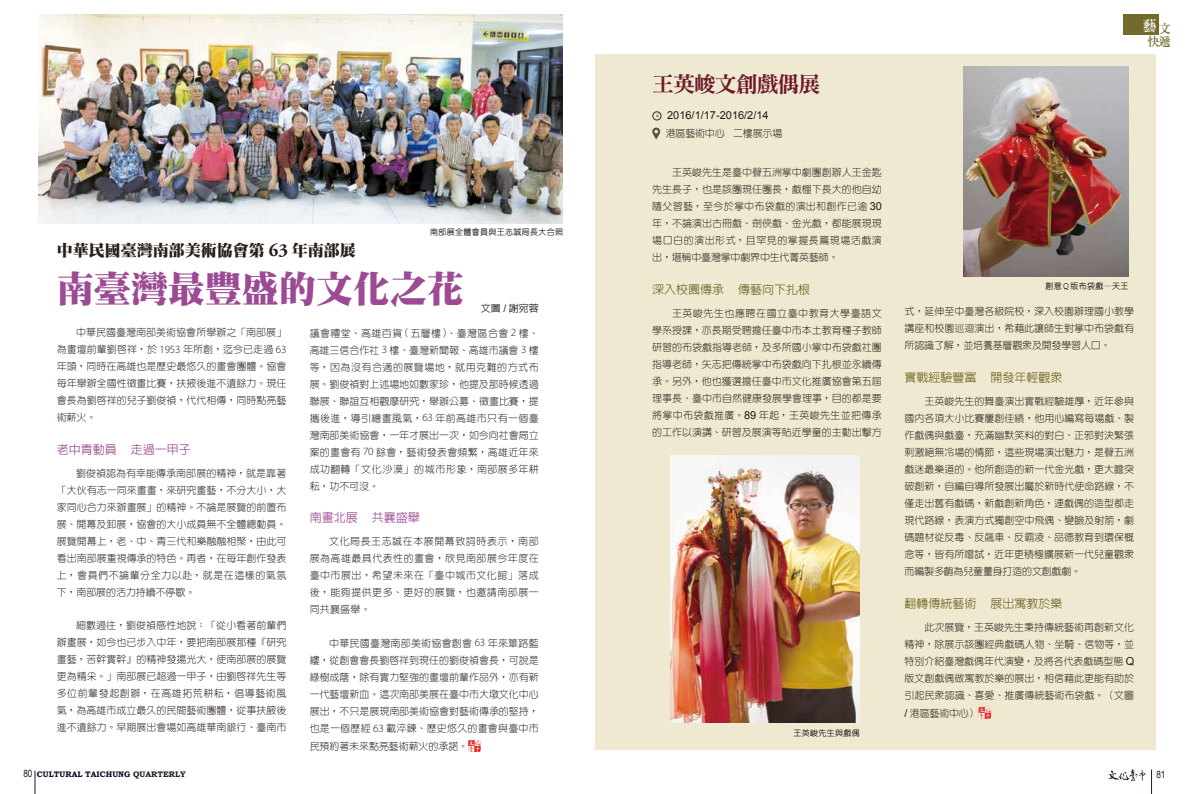
<style>
.page{position:relative;width:1191px;height:794px;background:#fff}
.page>*{position:absolute;margin:0;border:0;box-sizing:border-box;transform-origin:0 0}
.t1{font:37px "DF Ming Std W12";color:#9d4a94}
.t2{font:22px "DF Ming Std W9";letter-spacing:-.05em;color:#6e182a}
.t3{font:16px "DF Ming Std W12";color:#291e18}
.t4{font:800 14px "AR Ming B5";color:#fff}
.t5{font:500 12px "AR Hei B5";color:#736a2b}
.t6{font:500 12px "AR Hei B5";color:#9d4a94}
.t7{font:800 12px "AR Ming B5";color:#736a2b}
.t8{font:11px "Arial";color:#231916}
.t9{font:300 10px/17px "AR Yuan B5";color:#231916;text-align:justify}
.t10{font:300 10px "AR Yuan B5";letter-spacing:-.02em;color:#231916}
.t11{font:500 10px "AR Hei B5";color:#231916}
.t12{font:10px "Arial Narrow";color:#231916}
.t13{font:500 8px "AR Yuan B5";letter-spacing:.04em;color:#050101}
.t14{font:700 8px "Bookman Old Style";color:#050921}
.s1{font-family:"Adobe Garamond Pro";font-weight:700;font-size:18.4px}
.s2{font-family:"Arial";font-weight:400;font-size:10.5px}
.s3{font-family:"Myriad Pro";font-size:11px}
.s4{font-family:"Arial Narrow";font-weight:400;font-size:10px;color:#231916}
.s5{color:#231916}
.s6{font-family:"Arial";font-weight:400;font-size:11px}
</style>
<div class="page">
<svg style="left:35px;top:770px;width:1px;height:24px"></svg>
<svg style="left:468px;top:740px;width:13px;height:12px"></svg>
<img style="left:38px;top:14px;width:525px;height:209px">
<div style="left:595px;top:55px;width:560px;height:695px;background:#efe9d1"></div>
<svg style="left:1151px;top:769px;width:1px;height:25px"></svg>
<svg style="left:1108px;top:769px;width:37px;height:12px"></svg>
<div style="left:1123px;top:14px;width:35px;height:20px;background:#736a2b"></div>
<svg style="left:652px;top:111px;width:9px;height:10px"></svg>
<svg style="left:652px;top:128px;width:8px;height:11px"></svg>
<svg style="left:978px;top:706px;width:13px;height:13px"></svg>
<img style="left:963px;top:66px;width:165px;height:210px">
<img style="left:670px;top:455px;width:189px;height:267px">
<p class="t13" style="left:430px;top:228px;width:134px">南部展全體會員與王志誠局長大合照</p>
<h3 class="t3" style="left:57px;top:242px;width:301px">中華民國臺灣南部美術協會第 <span class="s1">63</span> 年南部展</h3>
<h1 class="t1" style="left:57px;top:269px;width:408px">南臺灣最豐盛的文化之花</h1>
<p class="t11" style="left:481px;top:303px;width:59px">文圖 <span class="s2">/</span> 謝宛蓉</p>
<p class="t9" style="left:310px;top:324px;width:231px">議會禮堂、高雄百貨 <span class="s3">(</span> 五層樓 <span class="s3">)</span>、臺灣區合會 <span class="s3">2</span> 樓、高雄三信合作社 <span class="s3">3</span> 樓、臺灣新聞報、高雄市議會 <span class="s3">3</span> 樓等，因為沒有合適的展覽場地，就用克難的方式布展。劉俊禎對上述場地如數家珍，他提及那時候透過聯展、聯誼互相觀摩研究，舉辦公募、徵畫比賽，提攜後進，導引繪畫風氣，<span class="s3">63</span> 年前高雄市只有一個臺灣南部美術協會，一年才展出一次，如今向社會局立案的畫會有 <span class="s3">70</span> 餘會，藝術發表會頻繁，高雄近年來成功翻轉「文化沙漠」的城市形象，南部展多年耕耘，功不可沒。</p>
<p class="t6" style="left:310px;top:512px;width:112px">南畫北展 共襄盛舉</p>
<p class="t9" style="left:310px;top:532px;width:231px;text-indent:19px">文化局長王志誠在本展開幕致詞時表示，南部展為高雄最具代表性的畫會，欣見南部展今年度在臺中市展出，希望未來在「臺中城市文化館」落成後，能夠提供更多、更好的展覽，也邀請南部展一同共襄盛舉。</p>
<p class="t9" style="left:310px;top:634px;width:231px;text-indent:19px">中華民國臺灣南部美術協會創會 <span class="s3">63</span> 年來篳路藍縷，從創會會長劉啟祥到現任的劉俊禎會長，可說是綠樹成蔭，除有實力堅強的畫壇前輩作品外，亦有新一代藝壇新血。這次南部美展在臺中市大墩文化中心展出，不只是展現南部美術協會對藝術傳承的堅持，也是一個歷經 <span class="s3">63</span> 載淬鍊、歷史悠久的畫會與臺中市</p>
<p class="t9" style="left:310px;top:737px;width:160px">民預約著未來點亮藝術薪火的承諾。</p>
<p class="t9" style="left:57px;top:324px;width:231px;text-indent:19px">中華民國臺灣南部美術協會所舉辦之「南部展」為畫壇前輩劉啟祥，於 <span class="s3">1953</span> 年所創，迄今已走過 <span class="s3">63</span>年頭，同時在高雄也是歷史最悠久的畫會團體。協會每年舉辦全國性徵畫比賽，扶掖後進不遺餘力。現任會長為劉啟祥的兒子劉俊禎，代代相傳，同時點亮藝術薪火。</p>
<p class="t6" style="left:57px;top:443px;width:136px">老中青動員 走過一甲子</p>
<p class="t9" style="left:57px;top:464px;width:231px;text-indent:19px">劉俊禎認為有幸能傳承南部展的精神，就是靠著「大伙有志一同來畫畫，來研究畫藝，不分大小，大家同心合力來辦畫展」的精神。不論是展覽的前置布展、開幕及卸展，協會的大小成員無不全體總動員。展覽開幕上，老、中、青三代和樂融融相聚，由此可看出南部展重視傳承的特色。再者，在每年創作發表上，會員們不論輩分全力以赴，就是在這樣的氣氛下，南部展的活力持續不停歇。</p>
<p class="t9" style="left:57px;top:617px;width:231px;text-indent:19px">細數過往，劉俊禎感性地說：「從小看著前輩們辦畫展，如今也已步入中年，要把南部展那種『研究畫藝，苦幹實幹』的精神發揚光大，使南部展的展覽更為精采。」南部展已超過一甲子，由劉啟祥先生等多位前輩發起創辦，在高雄拓荒耕耘，倡導藝術風氣，為高雄市成立最久的民間藝術團體，從事扶腋後進不遺餘力。早期展出會場如高雄華南銀行、臺南市</p>
<p class="t14" style="left:23px;top:769px;width:164px"><span class="s4">80</span> CULTURAL TAICHUNG <span class="s5">QUARTERLY</span></p>
<h2 class="t2" style="left:652px;top:72px;width:170px">王英峻文創戲偶展</h2>
<p class="t8" style="left:667px;top:108px;width:103px">2016/1/17-2016/2/14</p>
<p class="t10" style="left:665px;top:129px;width:118px">港區藝術中心 二樓展示場</p>
<p class="t9" style="left:652px;top:164px;width:231px;text-indent:20px">王英峻先生是臺中聲五洲掌中劇團創辦人王金匙先生長子，也是該團現任團長，戲棚下長大的他自幼隨父習藝，至今於掌中布袋戲的演出和創作已逾 <span class="s6">30</span>年，不論演出古冊戲、劍俠戲、金光戲，都能展現現場口白的演出形式，且罕見的掌握長篇現場活戲演出，堪稱中臺灣掌中劇界中生代菁英藝師。</p>
<p class="t5" style="left:652px;top:283px;width:160px">深入校園傳承 傳藝向下扎根</p>
<p class="t9" style="left:652px;top:304px;width:231px;text-indent:20px">王英峻先生也應聘在國立臺中教育大學臺語文學系授課，亦長期受聘擔任臺中市本土教育種子教師研習的布袋戲指導老師，及多所國小掌中布袋戲社團指導老師，矢志把傳統掌中布袋戲向下扎根並永續傳承。另外，他也獲選擔任臺中市文化推廣協會第五屆理事長、臺中市自然健康發展學會理事，目的都是要將掌中布袋戲推廣。<span class="s6">89</span> 年起，王英峻先生並把傳承的工作以演講、研習及展演等貼近學童的主動出擊方</p>
<p class="t13" style="left:793px;top:729px;width:68px">王英峻先生與戲偶</p>
<h3 class="t4" style="left:1142px;top:19px;width:30px">藝<sub>文</sub></h3>
<p class="t7" style="left:1147px;top:35px;width:25px">快遞</p>
<p class="t13" style="left:1045px;top:282px;width:84px">創意Ｑ版布袋戲—天王</p>
<p class="t9" style="left:904px;top:303px;width:231px">式，延伸至中臺灣各級院校，深入校園辦理國小教學講座和校園巡迴演出，希藉此讓師生對掌中布袋戲有所認識了解，並培養基層觀眾及開發學習人口。</p>
<p class="t5" style="left:904px;top:371px;width:160px">實戰經驗豐富 開發年輕觀眾</p>
<p class="t9" style="left:904px;top:392px;width:231px;text-indent:20px">王英峻先生的舞臺演出實戰經驗雄厚，近年參與國內各項大小比賽屢創佳績，他用心編寫每場戲、製作戲偶與戲臺，充滿幽默笑料的對白、正邪對決緊張刺激絕無冷場的情節，這些現場演出魅力，是聲五洲戲迷最樂道的。他所創造的新一代金光戲，更大膽突破創新，自編自導所發展出屬於新時代使命路線，不僅走出舊有戲碼，新戲創新角色，連戲偶的造型都走現代路線，表演方式獨創空中飛偶、變臉及射箭，劇碼題材從反毒、反飆車、反霸凌、品德教育到環保概念等，皆有所嚐試，近年更積極擴展新一代兒童觀眾而編製多齣為兒童量身打造的文創戲劇。</p>
<p class="t5" style="left:904px;top:597px;width:160px">翻轉傳統藝術 展出寓教於樂</p>
<p class="t9" style="left:904px;top:618px;width:231px;text-indent:20px">此次展覽，王英峻先生秉持傳統藝術再創新文化精神，除展示該團經典戲碼人物、坐騎、信物等，並特別介紹臺灣戲偶年代演變，及將各代表戲碼型態 <span class="s6">Q</span>版文創戲偶做寓教於樂的展出，相信藉此更能有助於引起民眾認識、喜愛、推廣傳統藝術布袋戲。（文圖</p>
<p class="t9" style="left:904px;top:704px;width:76px"><span class="s6">/</span> 港區藝術中心）</p>
<p class="t12" style="left:1156px;top:766px;width:11px">81</p>
</div>
